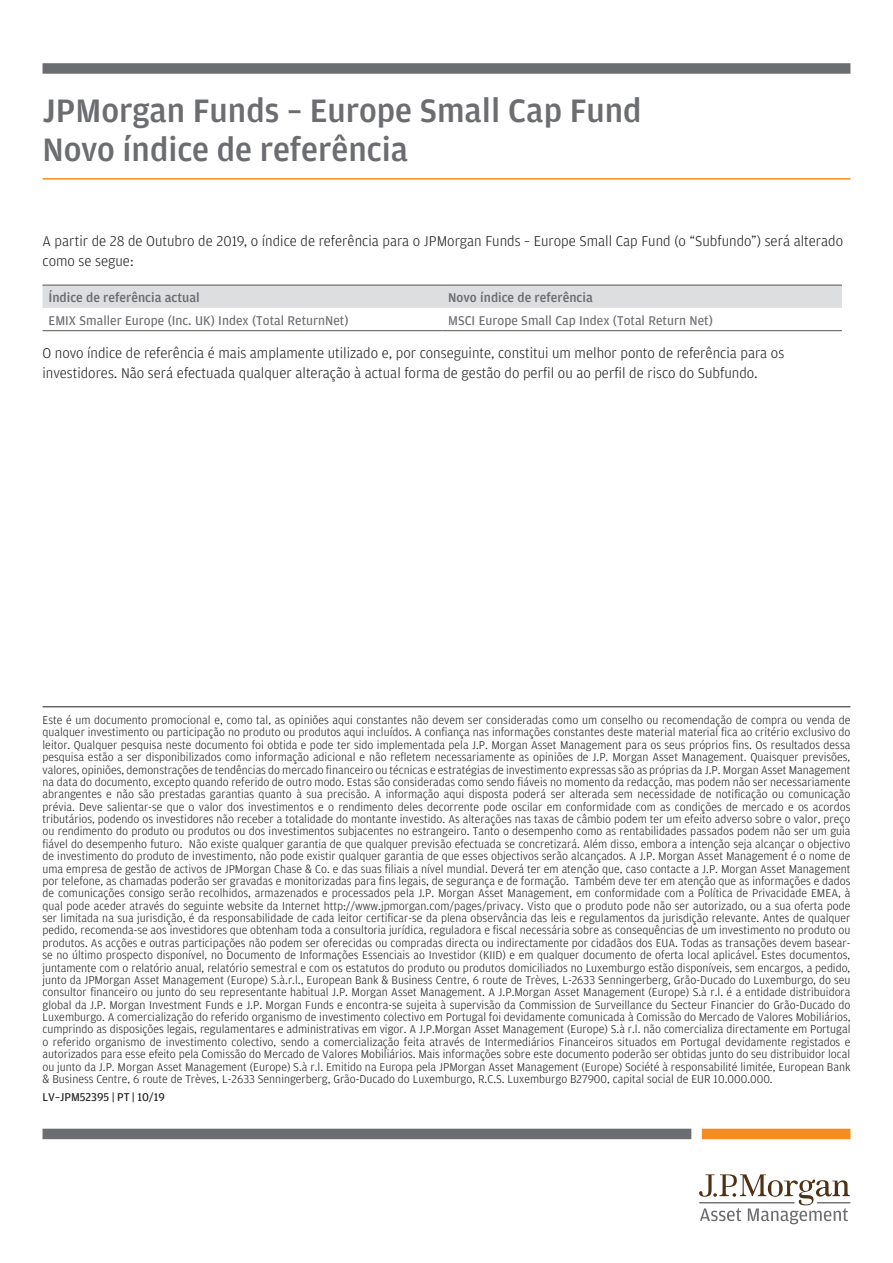
<style>
.page{position:relative;width:893px;height:1263px;background:#fff}
.page>*{position:absolute;margin:0;border:0;box-sizing:border-box;transform-origin:0 0}
.t1{font:500 34.5px/39px "Amplitude";color:#6c6d70}
.Body_copy{font:300 15px/20.2px "Amplitude";color:#231f20}
.Sidebar_Bullet{font:13.5px "Amplitude";color:#6c6d70}
.Sidebar_Bullet-2{font:500 13.5px "Amplitude";color:#6c6d70}
.disclaimer_with_rule{font:300 12px/12.3px "Amplitude";color:#231f20;text-align:justify}
.Disclaimer{font:12px "Amplitude";color:#231f20}
</style>
<div class="page">
<div style="left:43px;top:63px;width:807px;height:11px;background:#6c6d70"></div>
<div style="left:43px;top:1129px;width:648px;height:10px;background:#6c6d70"></div>
<div style="left:702px;top:1129px;width:148px;height:10px;background:#f68b1f"></div>
<svg style="left:699px;top:1174px;width:151px;height:50px"></svg>
<hr style="left:43px;top:706px;width:807px;height:1px;background:#231f20">
<hr style="left:43px;top:178px;width:807px;height:2px;background:#f68b1f">
<div style="left:43px;top:286px;width:799px;height:22px;background:#dddee0"></div>
<hr style="left:43px;top:285px;width:399px;height:1px;background:#525651">
<hr style="left:442px;top:285px;width:400px;height:1px;background:#525651">
<hr style="left:43px;top:330px;width:399px;height:1px;background:#525651">
<hr style="left:442px;top:330px;width:400px;height:1px;background:#525651">
<p class="t1" style="left:43px;top:90px;width:600px">JPMorgan Funds – Europe Small Cap Fund<br>Novo índice de referência</p>
<p class="Body_copy" style="left:43px;top:230px;width:802px">A partir de 28 de Outubro de 2019, o índice de referência para o JPMorgan Funds – Europe Small Cap Fund (o “Subfundo”) será alterado como se segue:</p>
<p class="Sidebar_Bullet-2" style="left:49px;top:289px;width:153px">Índice de referência actual</p>
<p class="Sidebar_Bullet-2" style="left:448px;top:289px;width:146px">Novo índice de referência</p>
<p class="Sidebar_Bullet" style="left:49px;top:312px;width:302px">EMIX Smaller Europe (Inc. UK) Index (Total ReturnNet)</p>
<p class="Sidebar_Bullet" style="left:448px;top:312px;width:266px">MSCI Europe Small Cap Index (Total Return Net)</p>
<p class="Body_copy" style="left:43px;top:342px;width:743px">O novo índice de referência é mais amplamente utilizado e, por conseguinte, constitui um melhor ponto de referência para os investidores. Não será efectuada qualquer alteração à actual forma de gestão do perfil ou ao perfil de risco do Subfundo.</p>
<p class="disclaimer_with_rule" style="left:43px;top:713px;width:809px">Este é um documento promocional e, como tal, as opiniões aqui constantes não devem ser consideradas como um conselho ou recomendação de compra ou venda de qualquer investimento ou participação no produto ou produtos aqui incluídos. A confiança nas informações constantes deste material material fica ao critério exclusivo do leitor. Qualquer pesquisa neste documento foi obtida e pode ter sido implementada pela J.P. Morgan Asset Management para os seus próprios fins. Os resultados dessa pesquisa estão a ser disponibilizados como informação adicional e não refletem necessariamente as opiniões de J.P. Morgan Asset Management. Quaisquer previsões, valores, opiniões, demonstrações de tendências do mercado financeiro ou técnicas e estratégias de investimento expressas são as próprias da J.P. Morgan Asset Management na data do documento, excepto quando referido de outro modo. Estas são consideradas como sendo fiáveis no momento da redacção, mas podem não ser necessariamente abrangentes e não são prestadas garantias quanto à sua precisão. A informação aqui disposta poderá ser alterada sem necessidade de notificação ou comunicação prévia. Deve salientar-se que o valor dos investimentos e o rendimento deles decorrente pode oscilar em conformidade com as condições de mercado e os acordos tributários, podendo os investidores não receber a totalidade do montante investido. As alterações nas taxas de câmbio podem ter um efeito adverso sobre o valor, preço ou rendimento do produto ou produtos ou dos investimentos subjacentes no estrangeiro. Tanto o desempenho como as rentabilidades passados podem não ser um guia fiável do desempenho futuro. Não existe qualquer garantia de que qualquer previsão efectuada se concretizará. Além disso, embora a intenção seja alcançar o objectivo de investimento do produto de investimento, não pode existir qualquer garantia de que esses objectivos serão alcançados. A J.P. Morgan Asset Management é o nome de uma empresa de gestão de activos de JPMorgan Chase &amp; Co. e das suas filiais a nível mundial. Deverá ter em atenção que, caso contacte a J.P. Morgan Asset Management por telefone, as chamadas poderão ser gravadas e monitorizadas para fins legais, de segurança e de formação. Também deve ter em atenção que as informações e dados de comunicações consigo serão recolhidos, armazenados e processados pela J.P. Morgan Asset Management, em conformidade com a Política de Privacidade EMEA, à qual pode aceder através do seguinte website da Internet http://www.jpmorgan.com/pages/privacy. Visto que o produto pode não ser autorizado, ou a sua oferta pode ser limitada na sua jurisdição, é da responsabilidade de cada leitor certificar-se da plena observância das leis e regulamentos da jurisdição relevante. Antes de qualquer pedido, recomenda-se aos investidores que obtenham toda a consultoria jurídica, reguladora e fiscal necessária sobre as consequências de um investimento no produto ou produtos. As acções e outras participações não podem ser oferecidas ou compradas directa ou indirectamente por cidadãos dos EUA. Todas as transações devem basear&shy;se no último prospecto disponível, no Documento de Informações Essenciais ao Investidor (KIID) e em qualquer documento de oferta local aplicável. Estes documentos, juntamente com o relatório anual, relatório semestral e com os estatutos do produto ou produtos domiciliados no Luxemburgo estão disponíveis, sem encargos, a pedido, junto da JPMorgan Asset Management (Europe) S.à.r.l., European Bank &amp; Business Centre, 6 route de Trèves, L-2633 Senningerberg, Grão-Ducado do Luxemburgo, do seu consultor financeiro ou junto do seu representante habitual J.P. Morgan Asset Management. A J.P.Morgan Asset Management (Europe) S.à r.l. é a entidade distribuidora global da J.P. Morgan Investment Funds e J.P. Morgan Funds e encontra-se sujeita à supervisão da Commission de Surveillance du Secteur Financier do Grão-Ducado do Luxemburgo. A comercialização do referido organismo de investimento colectivo em Portugal foi devidamente comunicada à Comissão do Mercado de Valores Mobiliários, cumprindo as disposições legais, regulamentares e administrativas em vigor. A J.P.Morgan Asset Management (Europe) S.à r.l. não comercializa directamente em Portugal o referido organismo de investimento colectivo, sendo a comercialização feita através de Intermediários Financeiros situados em Portugal devidamente registados e autorizados para esse efeito pela Comissão do Mercado de Valores Mobiliários. Mais informações sobre este documento poderão ser obtidas junto do seu distribuidor local ou junto da J.P. Morgan Asset Management (Europe) S.à r.l. Emitido na Europa pela JPMorgan Asset Management (Europe) Société à responsabilité limitée, European Bank &amp; Business Centre, 6 route de Trèves, L-2633 Senningerberg, Grão-Ducado do Luxemburgo, R.C.S. Luxemburgo B27900, capital social de EUR 10.000.000.</p>
<p class="Disclaimer" style="left:43px;top:1090px;width:124px">LV–JPM52395 | PT | 10/19</p>
</div>
